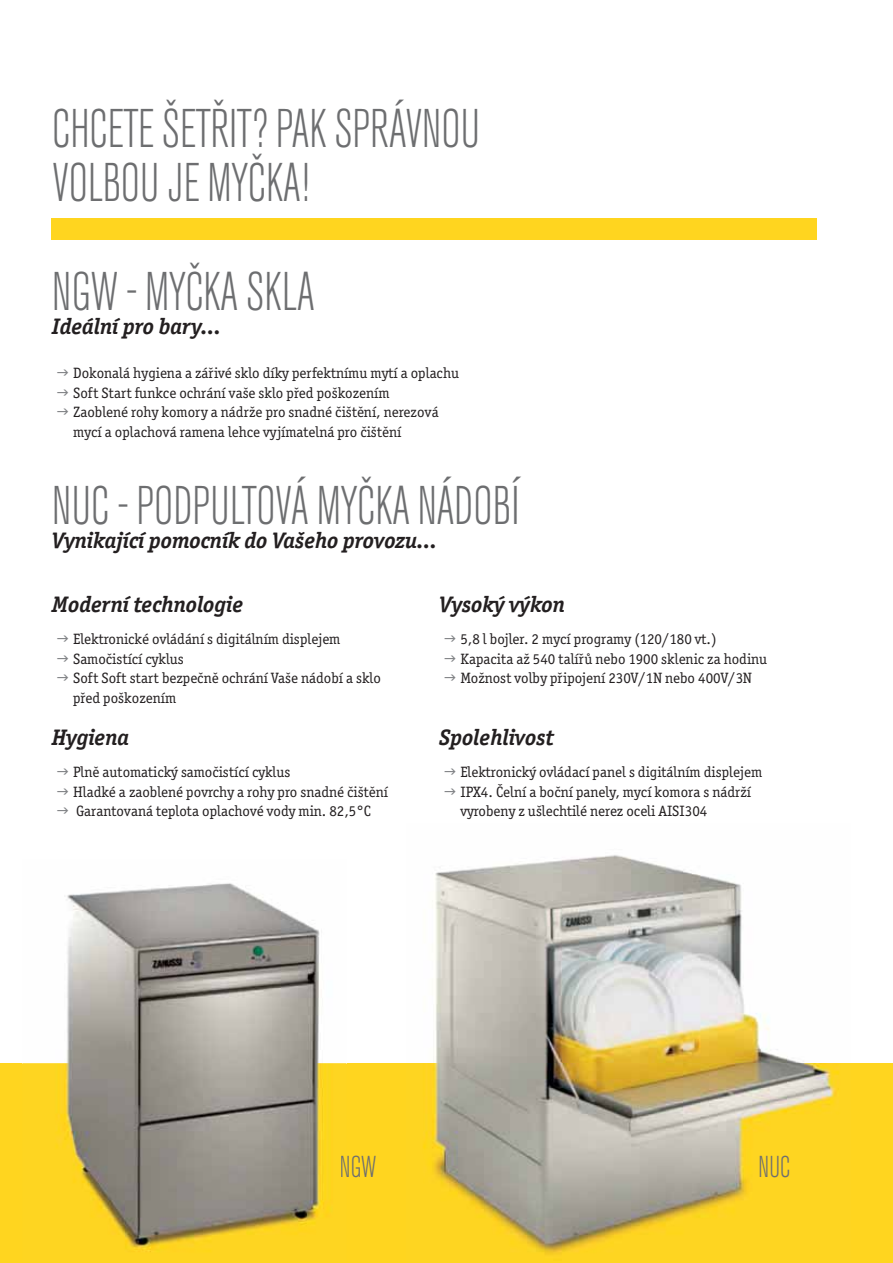
<style>
.page{position:relative;width:893px;height:1263px;background:#fff}
.page>*{position:absolute;margin:0;border:0;box-sizing:border-box;transform-origin:0 0}
.t1{font:300 condensed 54px/54px "Akzidenz Grotesk Pro";letter-spacing:-.01em;color:#6d6e70;scale:.9 1}
.t2{font:300 condensed 30px "Akzidenz Grotesk Pro";letter-spacing:.005em;color:#6d6e70;scale:.9 1}
.t3{font:italic 700 22.5px "Officina Serif Itc TOT";color:#231f20}
.t4{font:15px/19.5px "Officina Serif Itc TOT";color:#231f20}
</style>
<div class="page">
<div style="left:52px;top:218px;width:765px;height:21px;background:#ffd51f"></div>
<div style="left:0;top:1063px;width:893px;height:200px;background:#ffd51f"></div>
<img style="left:22px;top:883px;width:325px;height:369px">
<img style="left:341px;top:1156px;width:6px;height:21px">
<img style="left:423px;top:855px;width:416px;height:399px">
<h1 class="t1" style="left:52px;top:102px;width:477px">CHCETE ŠETŘIT? PAK SPRÁVNOU<br>VOLBOU JE MYČKA!</h1>
<h1 class="t1" style="left:52px;top:264px;width:293px">NGW - MYČKA SKLA</h1>
<h3 class="t3" style="left:52px;top:317px;width:171px">Ideální pro bary...</h3>
<p class="t4" style="left:73px;top:364px;width:387px">Dokonalá hygiena a zářivé sklo díky perfektnímu mytí a oplachu Soft Start funkce ochrání vaše sklo před poškozením<br>Zaoblené rohy komory a nádrže pro snadné čištění, nerezová mycí a oplachová ramena lehce vyjímatelná pro čištění</p>
<h1 class="t1" style="left:52px;top:479px;width:521px">NUC - PODPULTOVÁ MYČKA NÁDOBÍ</h1>
<h3 class="t3" style="left:52px;top:532px;width:387px">Vynikající pomocník do Vašeho provozu...</h3>
<h3 class="t3" style="left:52px;top:596px;width:193px">Moderní technologie</h3>
<p class="t4" style="left:73px;top:630px;width:309px">Elektronické ovládání s digitálním displejem Samočistící cyklus<br>Soft Soft start bezpečně ochrání Vaše nádobí a sklo před poškozením</p>
<h3 class="t3" style="left:52px;top:729px;width:79px">Hygiena</h3>
<p class="t4" style="left:73px;top:763px;width:316px">Plně automatický samočistící cyklus<br>Hladké a zaoblené povrchy a rohy pro snadné čištění<br>Garantovaná teplota oplachové vody min. 82,5°C</p>
<h3 class="t3" style="left:439px;top:596px;width:127px">Vysoký výkon</h3>
<p class="t4" style="left:460px;top:630px;width:308px">5,8 l bojler. 2 mycí programy (120/180 vt.)<br>Kapacita až 540 talířů nebo 1900 sklenic za hodinu<br>Možnost volby připojení 230V/1N nebo 400V/3N</p>
<h3 class="t3" style="left:439px;top:729px;width:116px">Spolehlivost</h3>
<p class="t4" style="left:460px;top:763px;width:303px">Elektronický ovládací panel s digitálním displejem<br>IPX4. Čelní a boční panely, mycí komora s nádrží vyrobeny z ušlechtilé nerez oceli AISI304</p>
<h2 class="t2" style="left:340px;top:1149px;width:42px">NGW</h2>
<h2 class="t2" style="left:758px;top:1149px;width:37px">NUC</h2>
</div>
